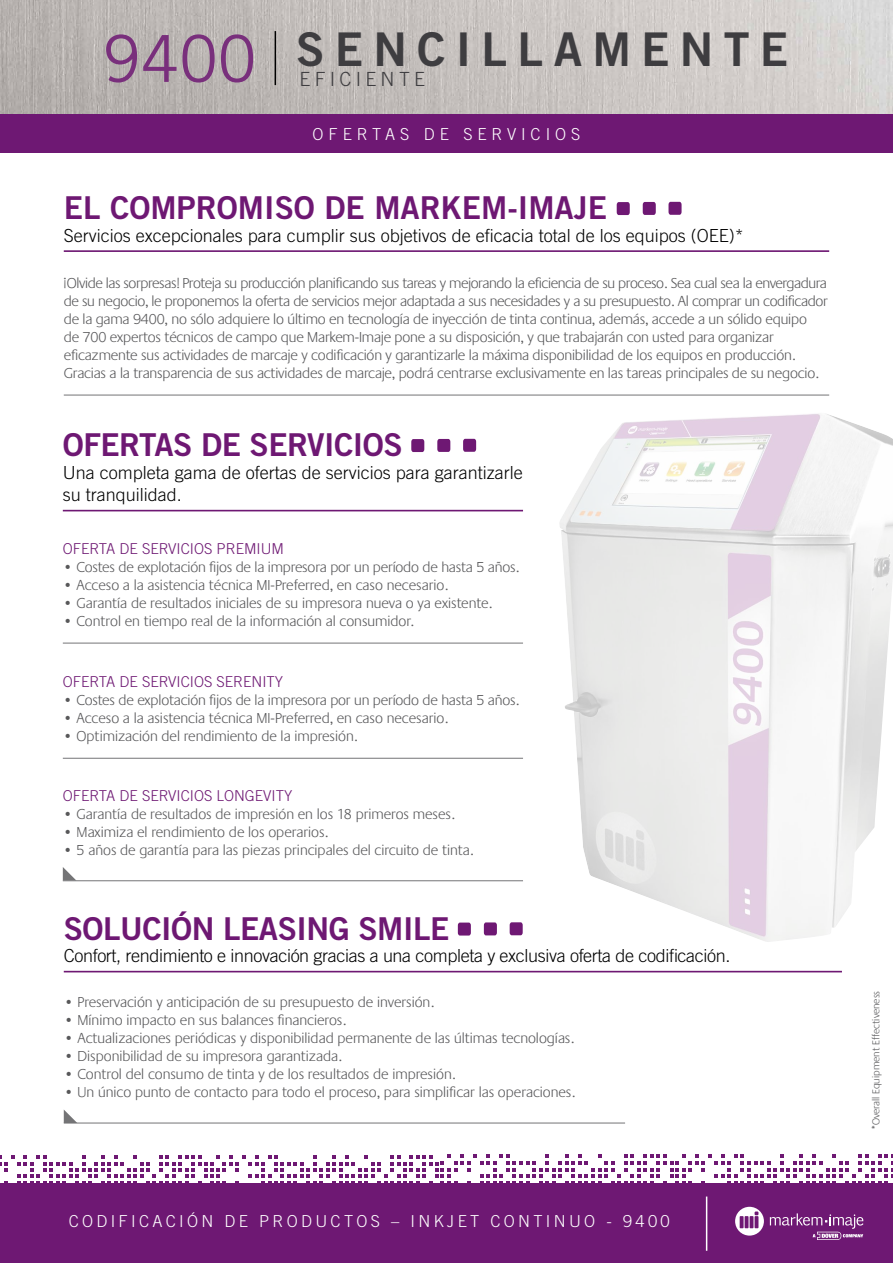
<style>
.page{position:relative;width:893px;height:1263px;background:#fff}
.page>*{position:absolute;margin:0;border:0;box-sizing:border-box;transform-origin:0 0}
.t1{font:64.95px "Trade Gothic";color:#792f7c}
.t2{font:46.5px "Trade Gothic Bold Two";letter-spacing:.22em;color:#3e3d40}
.t3{font:31.5px "Trade Gothic Bold Two";letter-spacing:-.015em;color:#6e1873}
.t4{font:300 19.5px "Trade Gothic";letter-spacing:.22em;color:#3e3d40}
.t5{font:300 18px/22.5px "Trade Gothic";color:#000}
.t6{font:300 18px "Trade Gothic";letter-spacing:-.02em;color:#000}
.t7{font:300 16.5px "Trade Gothic";letter-spacing:.2em;color:#fff}
.t8{font:300 16.5px "Trade Gothic";letter-spacing:.3em;color:#fff}
.t9{font:300 15px/18px "Praxis";letter-spacing:-.01em;color:#58585a}
.t10{font:300 15px "Trade Gothic";color:#6e1873}
.t11{font:300 10.5px "Praxis";color:#58585a}
</style>
<div class="page">
<svg style="left:0;top:1154px;width:893px;height:29px"></svg>
<div style="left:0;top:1183px;width:893px;height:80px;background:#6e1873"></div>
<hr style="left:706px;top:1196px;width:1px;height:55px;background:#fff">
<svg style="left:770px;top:1213px;width:93px;height:27px"></svg>
<svg style="left:735px;top:1207px;width:29px;height:28px"></svg>
<hr style="left:63px;top:510px;width:460px;height:1px;background:#6e1873">
<svg style="left:411px;top:439px;width:13px;height:13px"></svg>
<svg style="left:437px;top:439px;width:13px;height:13px"></svg>
<svg style="left:463px;top:439px;width:13px;height:13px"></svg>
<hr style="left:64px;top:971px;width:778px;height:1px;background:#6e1873">
<svg style="left:458px;top:922px;width:13px;height:13px"></svg>
<svg style="left:484px;top:922px;width:13px;height:13px"></svg>
<svg style="left:510px;top:922px;width:13px;height:13px"></svg>
<hr style="left:63px;top:643px;width:460px;height:1px;background:#747476">
<hr style="left:63px;top:758px;width:460px;height:1px;background:#747476">
<hr style="left:63px;top:880px;width:460px;height:1px;background:#747476">
<hr style="left:64px;top:1123px;width:561px;height:1px;background:#747476">
<img style="left:559px;top:414px;width:334px;height:528px">
<svg style="left:63px;top:867px;width:13px;height:13px"></svg>
<svg style="left:64px;top:1110px;width:13px;height:13px"></svg>
<img style="left:0;top:0;width:893px;height:115px">
<hr style="left:275px;top:31px;width:1px;height:54px;background:#000">
<hr style="left:64px;top:250px;width:765px;height:2px;background:#6e1873">
<svg style="left:617px;top:202px;width:13px;height:13px"></svg>
<svg style="left:643px;top:202px;width:13px;height:13px"></svg>
<svg style="left:668px;top:202px;width:14px;height:13px"></svg>
<hr style="left:64px;top:395px;width:765px;height:1px;background:#747476">
<div style="left:0;top:115px;width:893px;height:38px;background:#6e1873"></div>
<h1 class="t1" style="left:102px;top:20px;width:155px">9400</h1>
<h2 class="t2" style="left:296px;top:20px;width:494px">SENCILLAMENTE</h2>
<h3 class="t4" style="left:300px;top:67px;width:127px">EFICIENTE</h3>
<p class="t8" style="left:313px;top:124px;width:269px">OFERTAS DE SERVICIOS</p>
<h3 class="t3" style="left:64px;top:189px;width:545px">EL COMPROMISO DE MARKEM-IMAJE</h3>
<p class="t5" style="left:64px;top:224px;width:682px">Servicios excepcionales para cumplir sus objetivos de eficacia total de los equipos (OEE)*</p>
<p class="t9" style="left:64px;top:274px;width:766px">¡Olvide las sorpresas! Proteja su producción planificando sus tareas y mejorando la eficiencia de su proceso. Sea cual sea la envergadura de su negocio, le proponemos la oferta de servicios mejor adaptada a sus necesidades y a su presupuesto. Al comprar un codificador de la gama 9400, no sólo adquiere lo último en tecnología de inyección de tinta continua, además, accede a un sólido equipo<br>de 700 expertos técnicos de campo que Markem-Imaje pone a su disposición, y que trabajarán con usted para organizar eficazmente sus actividades de marcaje y codificación y garantizarle la máxima disponibilidad de los equipos en producción.<br>Gracias a la transparencia de sus actividades de marcaje, podrá centrarse exclusivamente en las tareas principales de su negocio.</p>
<h3 class="t3" style="left:63px;top:425px;width:341px">OFERTAS DE SERVICIOS</h3>
<p class="t5" style="left:63px;top:461px;width:461px">Una completa gama de ofertas de servicios para garantizarle su tranquilidad.</p>
<p class="t10" style="left:63px;top:539px;width:223px">OFERTA DE SERVICIOS PREMIUM</p>
<p class="t9" style="left:63px;top:558px;width:458px">• Costes de explotación fijos de la impresora por un período de hasta 5 años.</p>
<p class="t9" style="left:63px;top:576px;width:387px">• Acceso a la asistencia técnica MI-Preferred, en caso necesario.</p>
<p class="t9" style="left:63px;top:594px;width:431px">• Garantía de resultados iniciales de su impresora nueva o ya existente.</p>
<p class="t9" style="left:63px;top:612px;width:353px">• Control en tiempo real de la información al consumidor.</p>
<p class="t10" style="left:63px;top:673px;width:222px">OFERTA DE SERVICIOS SERENITY</p>
<p class="t9" style="left:63px;top:691px;width:458px">• Costes de explotación fijos de la impresora por un período de hasta 5 años.</p>
<p class="t9" style="left:63px;top:709px;width:387px">• Acceso a la asistencia técnica MI-Preferred, en caso necesario.</p>
<p class="t9" style="left:63px;top:727px;width:296px">• Optimización del rendimiento de la impresión.</p>
<p class="t10" style="left:63px;top:787px;width:231px">OFERTA DE SERVICIOS LONGEVITY</p>
<p class="t9" style="left:63px;top:805px;width:394px">• Garantía de resultados de impresión en los 18 primeros meses.</p>
<p class="t9" style="left:63px;top:823px;width:267px">• Maximiza el rendimiento de los operarios.</p>
<p class="t9" style="left:63px;top:841px;width:412px">• 5 años de garantía para las piezas principales del circuito de tinta.</p>
<h3 class="t3" style="left:64px;top:909px;width:387px">SOLUCIÓN LEASING SMILE</h3>
<p class="t6" style="left:64px;top:945px;width:668px">Confort, rendimiento e innovación gracias a una completa y exclusiva oferta de codificación.</p>
<p class="t9" style="left:64px;top:993px;width:372px">• Preservación y anticipación de su presupuesto de inversión.</p>
<p class="t9" style="left:64px;top:1011px;width:284px">• Mínimo impacto en sus balances financieros.</p>
<p class="t9" style="left:64px;top:1029px;width:512px">• Actualizaciones periódicas y disponibilidad permanente de las últimas tecnologías.</p>
<p class="t9" style="left:64px;top:1047px;width:280px">• Disponibilidad de su impresora garantizada.</p>
<p class="t9" style="left:64px;top:1065px;width:393px">• Control del consumo de tinta y de los resultados de impresión.</p>
<p class="t9" style="left:64px;top:1083px;width:513px">• Un único punto de contacto para todo el proceso, para simplificar las operaciones.</p>
<p class="t7" style="left:69px;top:1211px;width:602px">CODIFICACIÓN DE PRODUCTOS – INKJET CONTINUO - 9400</p>
<p class="t11" style="left:871px;top:1129px;width:140px;rotate:-90deg">*Overall Equipment Effectiveness</p>
</div>
